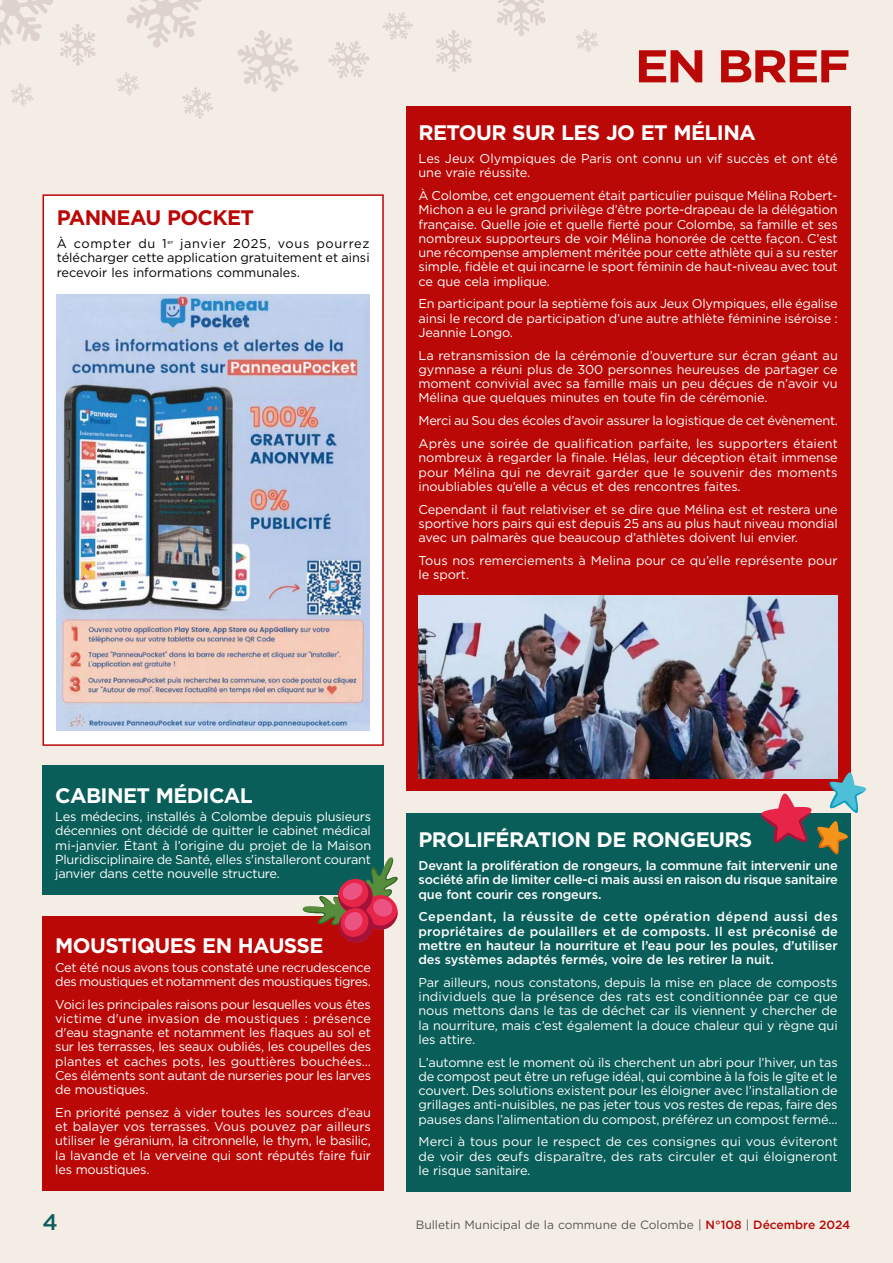
<style>
.page{position:relative;width:893px;height:1263px;background:#f4ede5}
.page>*{position:absolute;margin:0;border:0;box-sizing:border-box;transform-origin:0 0}
.t1{font:700 45.9px "Gotham";letter-spacing:-.05em;color:#ba0806;scale:1.11 1}
.t2{font:500 22.5px "Gotham";color:#0a5e59}
.t3{font:700 21px "Gotham";letter-spacing:-.03em;color:#fff}
.t4{font:700 21px "Gotham";letter-spacing:-.03em;color:#ba0806}
.t5{font:12.75px/14.2px "Gotham";letter-spacing:-.01em;color:#fff;text-align:justify}
.t6{font:500 12.75px/14.2px "Gotham";letter-spacing:-.01em;color:#fff;text-align:justify}
.t7{font:12.75px/14.2px "Gotham";color:#000;text-align:justify}
.t8{font:12.75px/14.2px "Gotham";letter-spacing:-.03em;color:#fff}
.t9{font:12px "Gotham";color:#565655}
.s1{font-weight:500;color:#ba0806}
</style>
<div class="page">
<svg style="left:182px;top:87px;width:31px;height:32px"></svg>
<div style="left:406px;top:106px;width:444px;height:685px;background:#ba0806"></div>
<div style="left:406px;top:813px;width:444px;height:379px;background:#0a5e59"></div>
<div style="left:43px;top:195px;width:340px;height:550px;background:#fff"></div>
<div style="left:43px;top:194px;width:341px;height:552px;border:2px solid #ba0806"></div>
<img style="left:57px;top:294px;width:312px;height:436px">
<div style="left:43px;top:916px;width:341px;height:275px;background:#ba0806"></div>
<div style="left:43px;top:766px;width:341px;height:129px;background:#0a5e59"></div>
<svg style="left:0;top:0;width:53px;height:46px"></svg>
<svg style="left:436px;top:30px;width:36px;height:42px"></svg>
<svg style="left:60px;top:24px;width:36px;height:42px"></svg>
<svg style="left:497px;top:0;width:49px;height:36px"></svg>
<svg style="left:237px;top:30px;width:62px;height:62px"></svg>
<svg style="left:382px;top:12px;width:31px;height:28px"></svg>
<svg style="left:328px;top:41px;width:42px;height:37px"></svg>
<svg style="left:127px;top:0;width:75px;height:48px"></svg>
<svg style="left:116px;top:72px;width:23px;height:23px"></svg>
<svg style="left:11px;top:83px;width:22px;height:23px"></svg>
<svg style="left:576px;top:29px;width:22px;height:23px"></svg>
<img style="left:419px;top:595px;width:419px;height:183px">
<svg style="left:758px;top:769px;width:109px;height:87px"></svg>
<svg style="left:302px;top:857px;width:96px;height:86px"></svg>
<h3 class="t4" style="left:57px;top:206px;width:199px">PANNEAU POCKET</h3>
<p class="t7" style="left:57px;top:237px;width:314px">À compter du 1<sup>er</sup> janvier 2025, vous pourrez télécharger cette application gratuitement et ainsi recevoir les informations communales.</p>
<h1 class="t1" style="left:635px;top:41px;width:196px">EN BREF</h1>
<h3 class="t3" style="left:419px;top:121px;width:339px">RETOUR SUR LES JO ET MÉLINA</h3>
<p class="t5" style="left:419px;top:151px;width:421px">Les Jeux Olympiques de Paris ont connu un vif succès et ont été une vraie réussite.</p>
<p class="t5" style="left:419px;top:189px;width:421px">À Colombe, cet engouement était particulier puisque Mélina Robert-Michon a eu le grand privilège d’être porte-drapeau de la délégation française. Quelle joie et quelle fierté pour Colombe, sa famille et ses nombreux supporteurs de voir Mélina honorée de cette façon. C’est une récompense amplement méritée pour cette athlète qui a su rester simple, fidèle et qui incarne le sport féminin de haut-niveau avec tout ce que cela implique.</p>
<p class="t5" style="left:419px;top:297px;width:421px">En participant pour la septième fois aux Jeux Olympiques, elle égalise ainsi le record de participation d’une autre athlète féminine iséroise :<br>Jeannie Longo.</p>
<p class="t5" style="left:419px;top:348px;width:421px">La retransmission de la cérémonie d’ouverture sur écran géant au gymnase a réuni plus de 300 personnes heureuses de partager ce moment convivial avec sa famille mais un peu déçues de n’avoir vu Mélina que quelques minutes en toute fin de cérémonie.</p>
<p class="t5" style="left:419px;top:409px;width:421px;line-height:22.8px">Merci au Sou des écoles d’avoir assurer la logistique de cet évènement.<br>Après une soirée de qualification parfaite, les supporters étaient</p>
<p class="t5" style="left:419px;top:451px;width:421px">nombreux à regarder la finale. Hélas, leur déception était immense pour Mélina qui ne devrait garder que le souvenir des moments inoubliables qu’elle a vécus et des rencontres faites.</p>
<p class="t5" style="left:419px;top:502px;width:421px">Cependant il faut relativiser et se dire que Mélina est et restera une sportive hors pairs qui est depuis 25 ans au plus haut niveau mondial avec un palmarès que beaucoup d’athlètes doivent lui envier.</p>
<p class="t5" style="left:419px;top:553px;width:420px">Tous nos remerciements à Melina pour ce qu’elle représente pour le sport.</p>
<h3 class="t3" style="left:55px;top:783px;width:199px">CABINET MÉDICAL</h3>
<p class="t5" style="left:55px;top:809px;width:317px">Les médecins, installés à Colombe depuis plusieurs décennies ont décidé de quitter le cabinet médical mi-janvier. Étant à l’origine du projet de la Maison Pluridisciplinaire de Santé, elles s'installeront courant janvier dans cette nouvelle structure.</p>
<h3 class="t3" style="left:55px;top:934px;width:270px">MOUSTIQUES EN HAUSSE</h3>
<p class="t8" style="left:55px;top:960px;width:317px">Cet été nous avons tous constaté une recrudescence des moustiques et notamment des moustiques tigres.</p>
<p class="t5" style="left:55px;top:997px;width:317px">Voici les principales raisons pour lesquelles vous êtes victime d'une invasion de moustiques : présence d'eau stagnante et notamment les flaques au sol et sur les terrasses, les seaux oubliés, les coupelles des plantes et caches pots, les gouttières bouchées… Ces éléments sont autant de nurseries pour les larves de moustiques.</p>
<p class="t5" style="left:55px;top:1105px;width:317px">En priorité pensez à vider toutes les sources d’eau et balayer vos terrasses. Vous pouvez par ailleurs utiliser le géranium, la citronnelle, le thym, le basilic, la lavande et la verveine qui sont réputés faire fuir les moustiques.</p>
<h3 class="t3" style="left:419px;top:828px;width:335px">PROLIFÉRATION DE RONGEURS</h3>
<p class="t6" style="left:419px;top:859px;width:421px">Devant la prolifération de rongeurs, la commune fait intervenir une société afin de limiter celle-ci mais aussi en raison du risque sanitaire que font courir ces rongeurs.</p>
<p class="t6" style="left:419px;top:910px;width:421px">Cependant, la réussite de cette opération dépend aussi des propriétaires de poulaillers et de composts. Il est préconisé de mettre en hauteur la nourriture et l’eau pour les poules, d’utiliser des systèmes adaptés fermés, voire de les retirer la nuit.</p>
<p class="t5" style="left:419px;top:975px;width:421px">Par ailleurs, nous constatons, depuis la mise en place de composts individuels que la présence des rats est conditionnée par ce que nous mettons dans le tas de déchet car ils viennent y chercher de la nourriture, mais c’est également la douce chaleur qui y règne qui les attire.</p>
<p class="t5" style="left:419px;top:1055px;width:421px">L’automne est le moment où ils cherchent un abri pour l’hiver, un tas de compost peut être un refuge idéal, qui combine à la fois le gîte et le couvert. Des solutions existent pour les éloigner avec l’installation de grillages anti-nuisibles, ne pas jeter tous vos restes de repas, faire des pauses dans l’alimentation du compost, préférez un compost fermé...</p>
<p class="t5" style="left:419px;top:1135px;width:421px">Merci à tous pour le respect de ces consignes qui vous éviteront de voir des œufs disparaître, des rats circuler et qui éloigneront le risque sanitaire.</p>
<h2 class="t2" style="left:43px;top:1212px;width:17px">4</h2>
<p class="t9" style="left:416px;top:1218px;width:436px">Bulletin Municipal de la commune de Colombe | <span class="s1">N°108</span> | <span class="s1">Décembre 2024</span></p>
</div>
